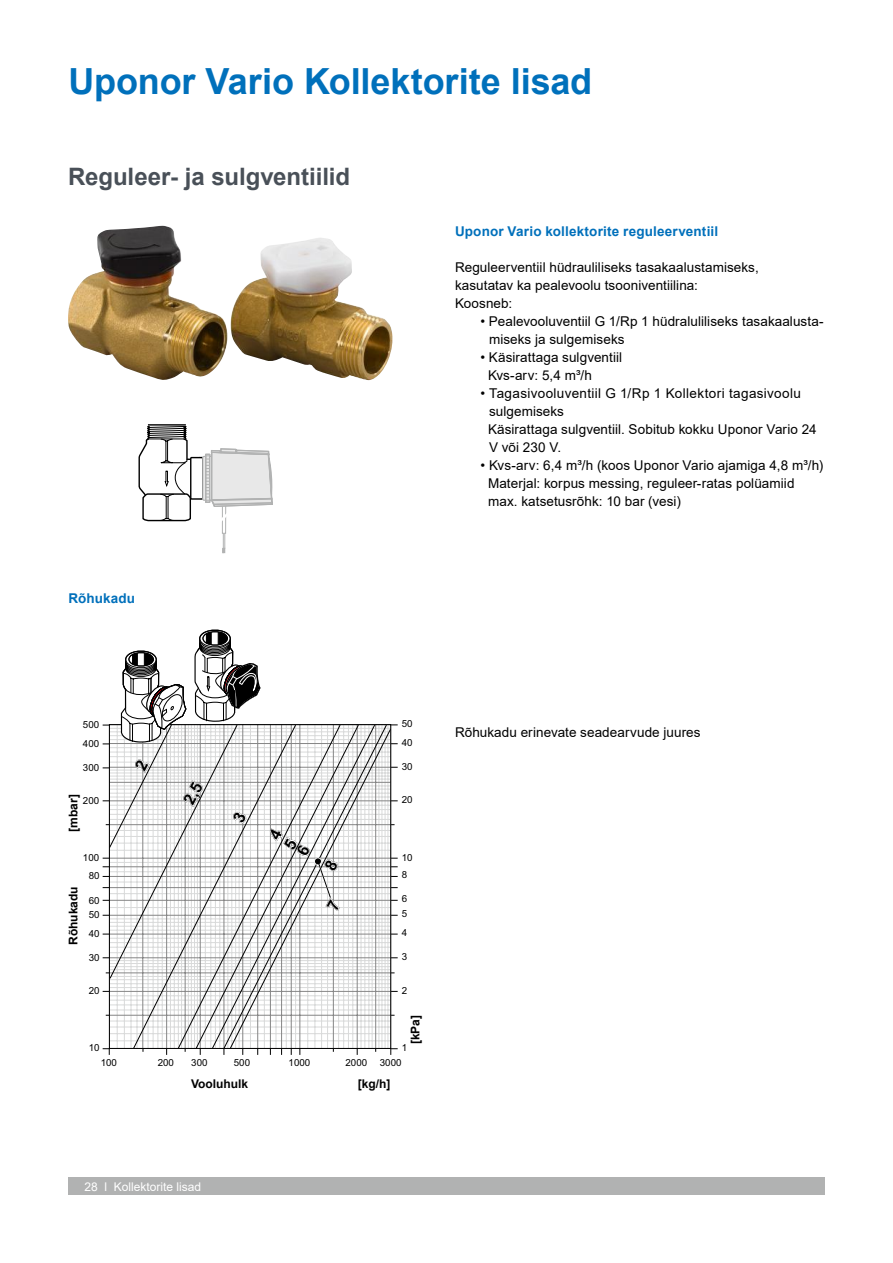
<style>
.page{position:relative;width:893px;height:1263px;background:#fff}
.page>*{position:absolute;margin:0;border:0;box-sizing:border-box;transform-origin:0 0}
.t1{font:700 36px "Arial";letter-spacing:-.005em;color:#0070bb}
.t2{font:700 24px "Arial";color:#495058}
.t3{font:13.5px/18px "Arial";letter-spacing:.005em;color:#000}
.t4{font:700 13.5px "Arial";letter-spacing:.01em;color:#0070bb}
.t5{font:700 12px "Arial";color:#000}
.t6{font:12px "Arial";color:#fff}
.t7{font:9.75px "Arial";color:#000}
</style>
<div class="page">
<div style="left:68px;top:1178px;width:757px;height:17px;background:#b1b2b2"></div>
<img style="left:68px;top:226px;width:324px;height:154px">
<div style="left:190px;top:457px;width:13px;height:43px;border:1px solid #000"></div>
<svg style="left:138px;top:424px;width:54px;height:98px"></svg>
<svg style="left:198px;top:448px;width:75px;height:105px"></svg>
<svg style="left:103px;top:1048px;width:7px;height:7px"></svg>
<svg style="left:108px;top:724px;width:103px;height:325px"></svg>
<svg style="left:390px;top:1048px;width:8px;height:7px"></svg>
<svg style="left:211px;top:724px;width:181px;height:326px"></svg>
<svg style="left:120px;top:650px;width:67px;height:93px"></svg>
<svg style="left:194px;top:630px;width:67px;height:92px"></svg>
<svg style="left:232px;top:810px;width:16px;height:14px"></svg>
<svg style="left:182px;top:779px;width:22px;height:29px"></svg>
<svg style="left:134px;top:758px;width:17px;height:16px"></svg>
<svg style="left:268px;top:827px;width:73px;height:85px"></svg>
<h1 class="t1" style="left:68px;top:56px;width:525px">Uponor Vario Kollektorite lisad</h1>
<h2 class="t2" style="left:68px;top:159px;width:284px">Reguleer- ja sulgventiilid</h2>
<p class="t4" style="left:68px;top:589px;width:68px">Rõhukadu</p>
<p class="t4" style="left:455px;top:221px;width:265px">Uponor Vario kollektorite reguleerventiil</p>
<p class="t3" style="left:455px;top:258px;width:305px">Reguleerventiil hüdrauliliseks tasakaalustamiseks, kasutatav ka pealevoolu tsooniventiilina:<br>Koosneb:</p>
<p class="t3" style="left:489px;top:312px;width:336px;text-indent:-9px">• Pealevooluventiil G 1/Rp 1 hüdraluliliseks tasakaalusta&shy;miseks ja sulgemiseks</p>
<p class="t3" style="left:488px;top:348px;width:136px;text-indent:-8px">• Käsirattaga sulgventiil<br>Kvs-arv: 5,4 m³/h</p>
<p class="t3" style="left:488px;top:384px;width:330px;text-indent:-8px">• Tagasivooluventiil G 1/Rp 1 Kollektori tagasivoolu sulgemiseks<br>Käsirattaga sulgventiil. Sobitub kokku Uponor Vario 24<br>V või 230 V.</p>
<p class="t3" style="left:488px;top:456px;width:337px;text-indent:-8px">• Kvs-arv: 6,4 m³/h (koos Uponor Vario ajamiga 4,8 m³/h)<br>Materjal: korpus messing, reguleer-ratas polüamiid max. katsetusrõhk: 10 bar (vesi)</p>
<p class="t7" style="left:83px;top:718px;width:18px">500</p>
<p class="t7" style="left:402px;top:717px;width:12px">50</p>
<p class="t7" style="left:83px;top:737px;width:18px">400</p>
<p class="t7" style="left:402px;top:736px;width:12px">40</p>
<p class="t7" style="left:83px;top:761px;width:18px">300</p>
<p class="t7" style="left:402px;top:760px;width:12px">30</p>
<p class="t5" style="left:65px;top:832px;width:39px;rotate:-90deg">[mbar]</p>
<p class="t7" style="left:83px;top:794px;width:18px">200</p>
<p class="t7" style="left:402px;top:793px;width:12px">20</p>
<p class="t7" style="left:83px;top:851px;width:18px">100</p>
<p class="t7" style="left:402px;top:851px;width:12px">10</p>
<p class="t7" style="left:89px;top:870px;width:12px">80</p>
<p class="t7" style="left:402px;top:868px;width:7px">8</p>
<p class="t5" style="left:65px;top:945px;width:60px;rotate:-90deg">Rõhukadu</p>
<p class="t7" style="left:89px;top:894px;width:12px">60</p>
<p class="t7" style="left:89px;top:908px;width:12px">50</p>
<p class="t7" style="left:89px;top:927px;width:12px">40</p>
<p class="t7" style="left:402px;top:892px;width:7px">6</p>
<p class="t7" style="left:402px;top:907px;width:7px">5</p>
<p class="t7" style="left:402px;top:926px;width:7px">4</p>
<p class="t7" style="left:89px;top:951px;width:12px">30</p>
<p class="t7" style="left:402px;top:950px;width:7px">3</p>
<p class="t7" style="left:89px;top:985px;width:12px">20</p>
<p class="t7" style="left:402px;top:984px;width:7px">2</p>
<p class="t7" style="left:89px;top:1041px;width:12px">10</p>
<p class="t5" style="left:407px;top:1044px;width:31px;rotate:-90deg">[kPa]</p>
<p class="t7" style="left:402px;top:1041px;width:7px">1</p>
<p class="t7" style="left:101px;top:1056px;width:18px">100</p>
<p class="t7" style="left:158px;top:1056px;width:18px">200</p>
<p class="t7" style="left:191px;top:1056px;width:18px">300</p>
<p class="t7" style="left:234px;top:1056px;width:18px">500</p>
<p class="t7" style="left:289px;top:1056px;width:23px">1000</p>
<p class="t7" style="left:345px;top:1056px;width:23px">2000</p>
<p class="t7" style="left:380px;top:1056px;width:23px">3000</p>
<p class="t5" style="left:191px;top:1075px;width:59px">Vooluhulk</p>
<p class="t5" style="left:358px;top:1075px;width:34px">[kg/h]</p>
<p class="t3" style="left:455px;top:723px;width:247px">Rõhukadu erinevate seadearvude juures</p>
<p class="t6" style="left:85px;top:1178px;width:118px">28 l Kollektorite lisad</p>
</div>
